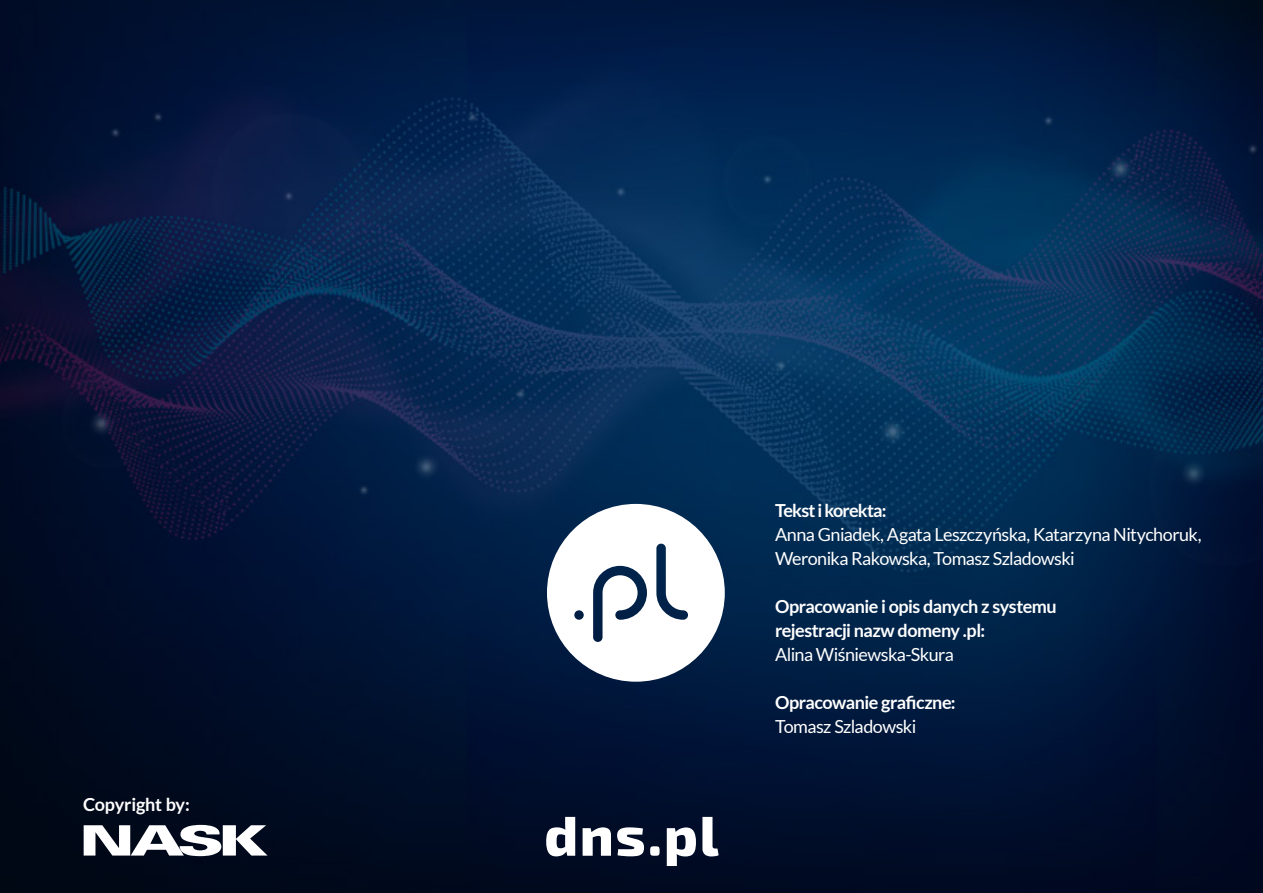
<style>
.page{position:relative;width:1263px;height:893px;background:#fff}
.page>*{position:absolute;margin:0;border:0;box-sizing:border-box;transform-origin:0 0}
.t1{font:800 55.5px "Exo 2";color:#fff}
.t2{font:18px/24px "Lato";letter-spacing:-.035em;color:#fff}
.t3{font:700 18px/24px "Lato";letter-spacing:-.03em;color:#fff}
.t4{font:700 18px "Lato";letter-spacing:-.01em;color:#fff}
</style>
<div class="page">
<img style="left:0;top:0;width:1263px;height:893px">
<svg style="left:84px;top:825px;width:184px;height:31px"></svg>
<svg style="left:547px;top:504px;width:178px;height:178px"></svg>
<p class="t4" style="left:83px;top:794px;width:108px">Copyright by:</p>
<h1 class="t1" style="left:544px;top:793px;width:176px">dns.pl</h1>
<p class="t3" style="left:775px;top:498px;width:113px">Tekst i korekta:</p>
<p class="t2" style="left:775px;top:523px;width:428px">Anna Gniadek, Agata Leszczyńska, Katarzyna Nitychoruk,<br>Weronika Rakowska, Tomasz Szladowski</p>
<p class="t3" style="left:775px;top:594px;width:283px">Opracowanie i opis danych z systemu rejestracji nazw domeny .pl:</p>
<p class="t2" style="left:775px;top:643px;width:180px">Alina Wiśniewska-Skura</p>
<p class="t3" style="left:775px;top:690px;width:182px">Opracowanie graficzne:</p>
<p class="t2" style="left:775px;top:715px;width:143px">Tomasz Szladowski</p>
</div>
